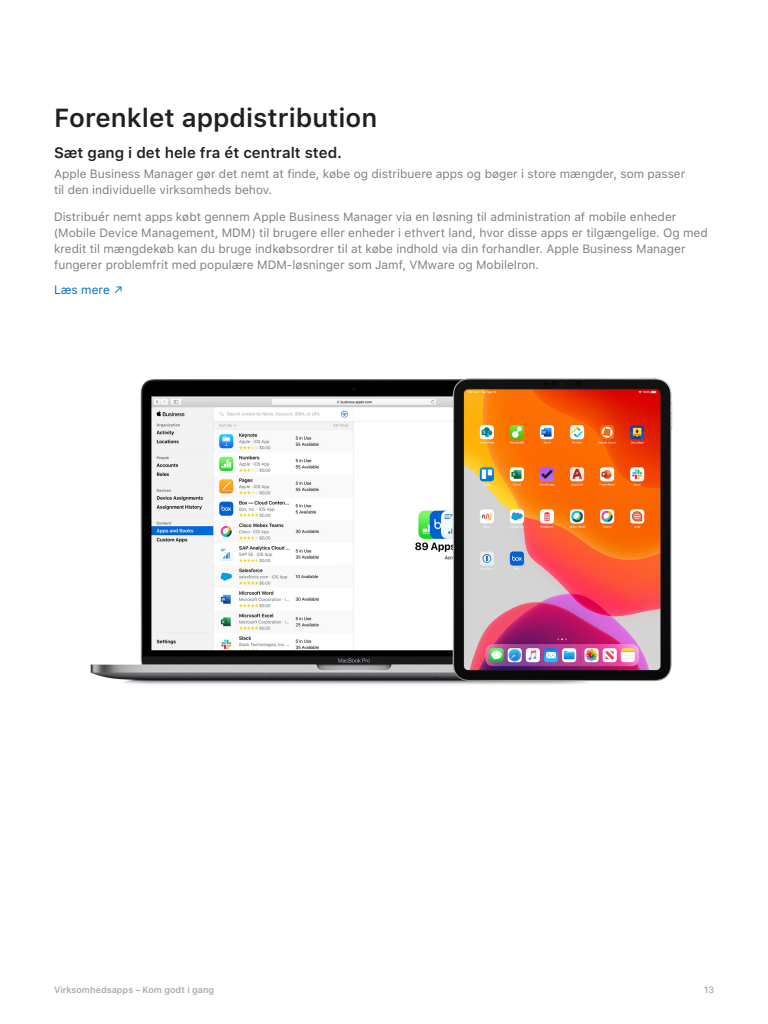
<style>
.page{position:relative;width:768px;height:1024px;background:#fff}
.page>*{position:absolute;margin:0;border:0;box-sizing:border-box;transform-origin:0 0}
.Page_Heading{font:600 26px "SF Pro Text";color:#231f20}
.Subheading{font:600 15px "SF Pro Text";color:#231f20}
.Page_Intro{font:12px/16px "SF Pro Text";color:#808080}
.Body_Indent{font:12px "SF Pro Text";color:#0070c9}
.Body{font:600 9px "SF Pro Text";color:#a8a9ad}
.sub_list{font:9px "SF Pro Text";color:#939598}
</style>
<div class="page">
<img style="left:90px;top:379px;width:356px;height:306px">
<img style="left:446px;top:377px;width:227px;height:308px">
<p class="Page_Heading" style="left:54px;top:99px;width:325px">Forenklet appdistribution</p>
<p class="Subheading" style="left:54px;top:142px;width:290px">Sæt gang i det hele fra ét centralt sted.</p>
<p class="Page_Intro" style="left:54px;top:166px;width:633px">Apple Business Manager gør det nemt at finde, købe og distribuere apps og bøger i store mængder, som passer til den individuelle virksomheds behov.</p>
<p class="Page_Intro" style="left:54px;top:209px;width:655px">Distribuér nemt apps købt gennem Apple Business Manager via en løsning til administration af mobile enheder (Mobile Device Management, MDM) til brugere eller enheder i ethvert land, hvor disse apps er tilgængelige. Og med kredit til mængdekøb kan du bruge indkøbsordrer til at købe indhold via din forhandler. Apple Business Manager fungerer problemfrit med populære MDM-løsninger som Jamf, VMware og MobileIron.</p>
<p class="Body_Indent" style="left:54px;top:281px;width:71px">Læs mere ↗</p>
<p class="Body" style="left:54px;top:983px;width:162px">Virksomhedsapps – Kom godt i gang</p>
<p class="sub_list" style="left:704px;top:983px;width:11px">13</p>
</div>
